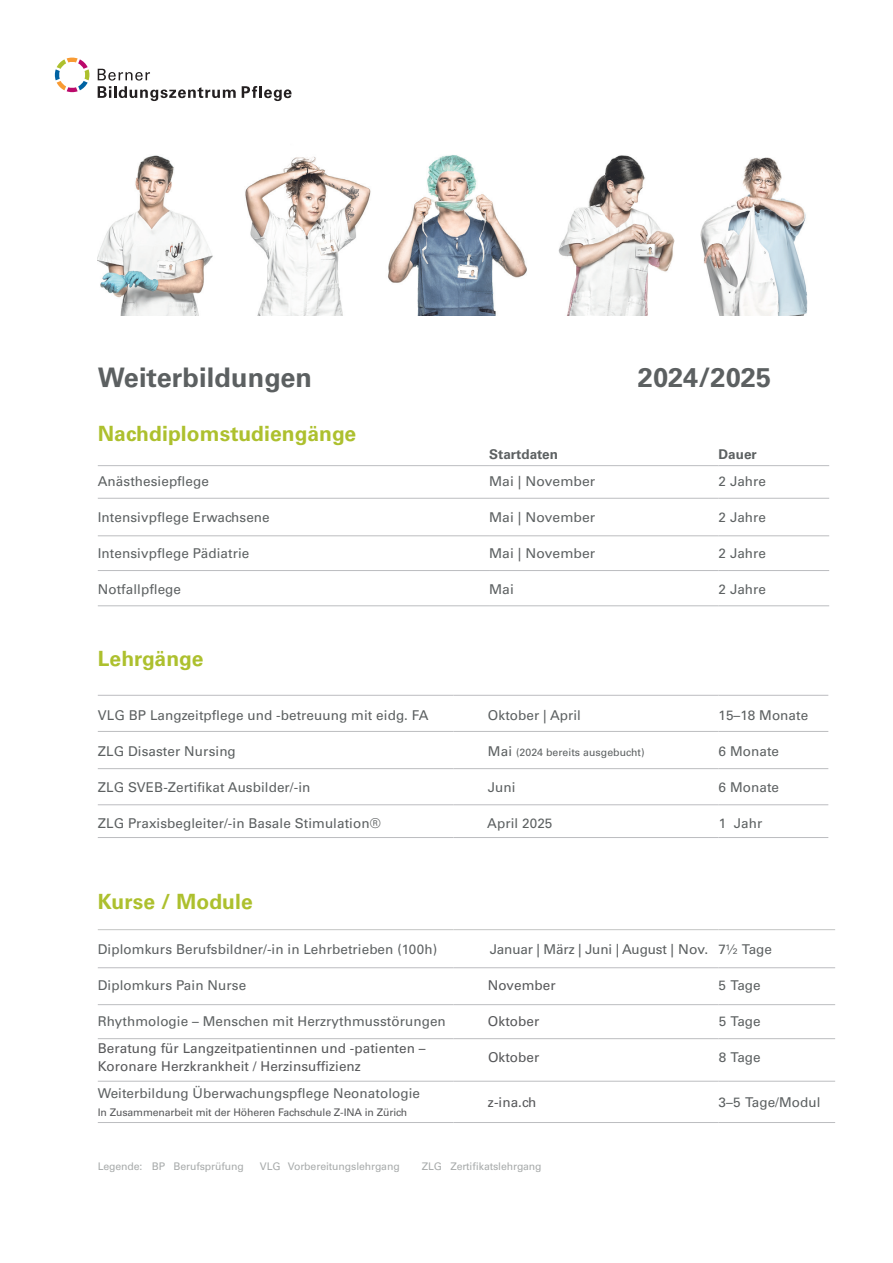
<style>
.page{position:relative;width:893px;height:1263px;background:#fff}
.page>*{position:absolute;margin:0;border:0;box-sizing:border-box;transform-origin:0 0}
.t1{font:700 27px "Univers LT Std";letter-spacing:.005em;color:#5c6061}
.t2{font:700 21px "Univers LT Std";letter-spacing:.005em;color:#adc02e}
.t3{font:13.5px "Univers LT Std";letter-spacing:.005em;color:#5d6162}
.t4{font:13.5px "Univers LT Std";letter-spacing:.005em;color:#5c6061}
.t5{font:13.5px/18px "Univers LT Std";letter-spacing:.005em;color:#57585a}
.t6{font:700 13.5px "Univers LT Std";letter-spacing:.005em;color:#5d6162}
.t7{font:10.5px "Univers LT Std";letter-spacing:-.01em;color:#a8abab}
.t8{font:10.5px "Univers LT Std";letter-spacing:-.01em;color:#57585a}
.t9{font:10.5px "Univers LT Std";letter-spacing:.005em;color:#5c6061}
.s1{font-size:13.5px}
.s2{color:#5d6162}
</style>
<div class="page">
<svg style="left:98px;top:69px;width:138px;height:32px"></svg>
<svg style="left:242px;top:86px;width:49px;height:15px"></svg>
<svg style="left:55px;top:58px;width:35px;height:35px"></svg>
<hr style="left:98px;top:465px;width:391px;height:1px;background:#bcbdc0">
<hr style="left:489px;top:465px;width:230px;height:1px;background:#bcbdc0">
<hr style="left:98px;top:498px;width:391px;height:1px;background:#bcbdc0">
<hr style="left:489px;top:498px;width:230px;height:1px;background:#bcbdc0">
<hr style="left:719px;top:465px;width:110px;height:1px;background:#bcbdc0">
<hr style="left:719px;top:498px;width:110px;height:1px;background:#bcbdc0">
<hr style="left:719px;top:535px;width:110px;height:1px;background:#bcbdc0">
<hr style="left:719px;top:570px;width:110px;height:1px;background:#bcbdc0">
<hr style="left:719px;top:605px;width:110px;height:1px;background:#bcbdc0">
<hr style="left:98px;top:535px;width:391px;height:1px;background:#bcbdc0">
<hr style="left:489px;top:535px;width:230px;height:1px;background:#bcbdc0">
<hr style="left:98px;top:570px;width:391px;height:1px;background:#bcbdc0">
<hr style="left:489px;top:570px;width:230px;height:1px;background:#bcbdc0">
<hr style="left:98px;top:605px;width:391px;height:1px;background:#bcbdc0">
<hr style="left:489px;top:605px;width:230px;height:1px;background:#bcbdc0">
<hr style="left:98px;top:967px;width:356px;height:1px;background:#bcbdc0">
<hr style="left:454px;top:967px;width:265px;height:1px;background:#bcbdc0">
<hr style="left:719px;top:967px;width:116px;height:1px;background:#bcbdc0">
<hr style="left:98px;top:1004px;width:356px;height:1px;background:#bcbdc0">
<hr style="left:454px;top:1004px;width:265px;height:1px;background:#bcbdc0">
<hr style="left:719px;top:1004px;width:116px;height:1px;background:#bcbdc0">
<hr style="left:98px;top:1038px;width:356px;height:1px;background:#bcbdc0">
<hr style="left:454px;top:1038px;width:265px;height:1px;background:#bcbdc0">
<hr style="left:98px;top:1081px;width:356px;height:1px;background:#bcbdc0">
<hr style="left:454px;top:1081px;width:265px;height:1px;background:#bcbdc0">
<hr style="left:98px;top:1122px;width:356px;height:1px;background:#bcbdc0">
<hr style="left:454px;top:1122px;width:265px;height:1px;background:#bcbdc0">
<hr style="left:719px;top:929px;width:116px;height:1px;background:#c4c5c4">
<hr style="left:719px;top:1038px;width:116px;height:1px;background:#bcbdc0">
<hr style="left:719px;top:1081px;width:116px;height:1px;background:#bcbdc0">
<hr style="left:719px;top:1122px;width:116px;height:1px;background:#bcbdc0">
<hr style="left:98px;top:929px;width:356px;height:1px;background:#c4c5c4">
<hr style="left:454px;top:929px;width:265px;height:1px;background:#c4c5c4">
<hr style="left:454px;top:731px;width:265px;height:1px;background:#bcbdc0">
<hr style="left:719px;top:731px;width:109px;height:1px;background:#bcbdc0">
<hr style="left:454px;top:768px;width:265px;height:1px;background:#bcbdc0">
<hr style="left:719px;top:768px;width:109px;height:1px;background:#bcbdc0">
<hr style="left:454px;top:804px;width:265px;height:1px;background:#bcbdc0">
<hr style="left:719px;top:804px;width:109px;height:1px;background:#bcbdc0">
<hr style="left:454px;top:837px;width:265px;height:1px;background:#bcbdc0">
<hr style="left:719px;top:837px;width:109px;height:1px;background:#bcbdc0">
<hr style="left:454px;top:695px;width:265px;height:1px;background:#bcbdc0">
<hr style="left:719px;top:695px;width:109px;height:1px;background:#bcbdc0">
<hr style="left:98px;top:731px;width:356px;height:1px;background:#bcbdc0">
<hr style="left:98px;top:768px;width:356px;height:1px;background:#bcbdc0">
<hr style="left:98px;top:804px;width:356px;height:1px;background:#bcbdc0">
<hr style="left:98px;top:837px;width:356px;height:1px;background:#bcbdc0">
<hr style="left:98px;top:695px;width:356px;height:1px;background:#bcbdc0">
<img style="left:98px;top:155px;width:710px;height:160px">
<h1 class="t1" style="left:98px;top:362px;width:216px">Weiterbildungen</h1>
<h1 class="t1" style="left:638px;top:362px;width:135px">2024/2025</h1>
<h2 class="t2" style="left:98px;top:421px;width:260px">Nachdiplomstudiengänge</h2>
<p class="t6" style="left:489px;top:446px;width:71px">Startdaten</p>
<p class="t6" style="left:719px;top:446px;width:40px">Dauer</p>
<p class="t3" style="left:98px;top:473px;width:113px">Anästhesiepflege</p>
<p class="t3" style="left:489px;top:473px;width:108px">Mai | November</p>
<p class="t4" style="left:719px;top:473px;width:49px">2 Jahre</p>
<p class="t3" style="left:98px;top:509px;width:173px">Intensivpflege Erwachsene</p>
<p class="t3" style="left:489px;top:509px;width:108px">Mai | November</p>
<p class="t3" style="left:719px;top:509px;width:49px">2 Jahre</p>
<p class="t3" style="left:98px;top:545px;width:153px">Intensivpflege Pädiatrie</p>
<p class="t3" style="left:489px;top:545px;width:108px">Mai | November</p>
<p class="t3" style="left:719px;top:545px;width:49px">2 Jahre</p>
<p class="t3" style="left:98px;top:581px;width:85px">Notfallpflege</p>
<p class="t3" style="left:489px;top:581px;width:26px">Mai</p>
<p class="t3" style="left:719px;top:581px;width:49px">2 Jahre</p>
<h2 class="t2" style="left:98px;top:646px;width:107px">Lehrgänge</h2>
<p class="t4" style="left:98px;top:707px;width:332px">VLG BP Langzeitpflege und -betreuung mit eidg. FA</p>
<p class="t4" style="left:488px;top:707px;width:95px">Oktober | April</p>
<p class="t4" style="left:719px;top:707px;width:91px">15–18 Monate</p>
<p class="t4" style="left:98px;top:743px;width:140px">ZLG Disaster Nursing</p>
<p class="t9" style="left:488px;top:746px;width:158px"><span class="s1">Mai</span> (2024 bereits ausgebucht)</p>
<p class="t3" style="left:719px;top:743px;width:62px">6 Monate</p>
<p class="t4" style="left:98px;top:779px;width:214px">ZLG SVEB-Zertifikat Ausbilder/-in</p>
<p class="t4" style="left:488px;top:779px;width:29px">Juni</p>
<p class="t3" style="left:719px;top:779px;width:62px">6 Monate</p>
<p class="t4" style="left:98px;top:815px;width:284px">ZLG Praxisbegleiter/-in Basale Stimulation®</p>
<p class="t4" style="left:487px;top:815px;width:67px">April 2025</p>
<p class="t3" style="left:719px;top:815px;width:45px">1 Jahr</p>
<h2 class="t2" style="left:98px;top:889px;width:157px">Kurse / Module</h2>
<p class="t3" style="left:98px;top:941px;width:341px">Diplomkurs Berufsbildner/-in in Lehrbetrieben (100h)</p>
<p class="t4" style="left:490px;top:941px;width:284px">Januar | März | Juni | August | Nov. <span class="s2">7½ Tage</span></p>
<p class="t3" style="left:98px;top:977px;width:150px">Diplomkurs Pain Nurse</p>
<p class="t5" style="left:488px;top:976px;width:69px">November</p>
<p class="t4" style="left:719px;top:977px;width:44px">5 Tage</p>
<p class="t3" style="left:98px;top:1013px;width:349px">Rhythmologie – Menschen mit Herzrythmusstörungen</p>
<p class="t5" style="left:488px;top:1012px;width:53px">Oktober</p>
<p class="t4" style="left:719px;top:1013px;width:44px">5 Tage</p>
<p class="t5" style="left:98px;top:1039px;width:329px">Beratung für Langzeitpatientinnen und -patienten –<br>Koronare Herzkrankheit / Herzinsuffizienz</p>
<p class="t5" style="left:488px;top:1048px;width:53px">Oktober</p>
<p class="t4" style="left:719px;top:1049px;width:44px">8 Tage</p>
<p class="t3" style="left:98px;top:1085px;width:324px">Weiterbildung Überwachungspflege Neonatologie</p>
<p class="t8" style="left:98px;top:1106px;width:311px">In Zusammenarbeit mit der Höheren Fachschule Z-INA in Zürich</p>
<p class="t5" style="left:488px;top:1093px;width:50px">z-ina.ch</p>
<p class="t4" style="left:719px;top:1094px;width:103px">3–5 Tage/Modul</p>
<p class="t7" style="left:98px;top:1160px;width:148px">Legende: BP Berufsprüfung</p>
<p class="t7" style="left:260px;top:1160px;width:141px">VLG Vorbereitungslehrgang</p>
<p class="t7" style="left:422px;top:1160px;width:121px">ZLG Zertifikatslehrgang</p>
</div>
